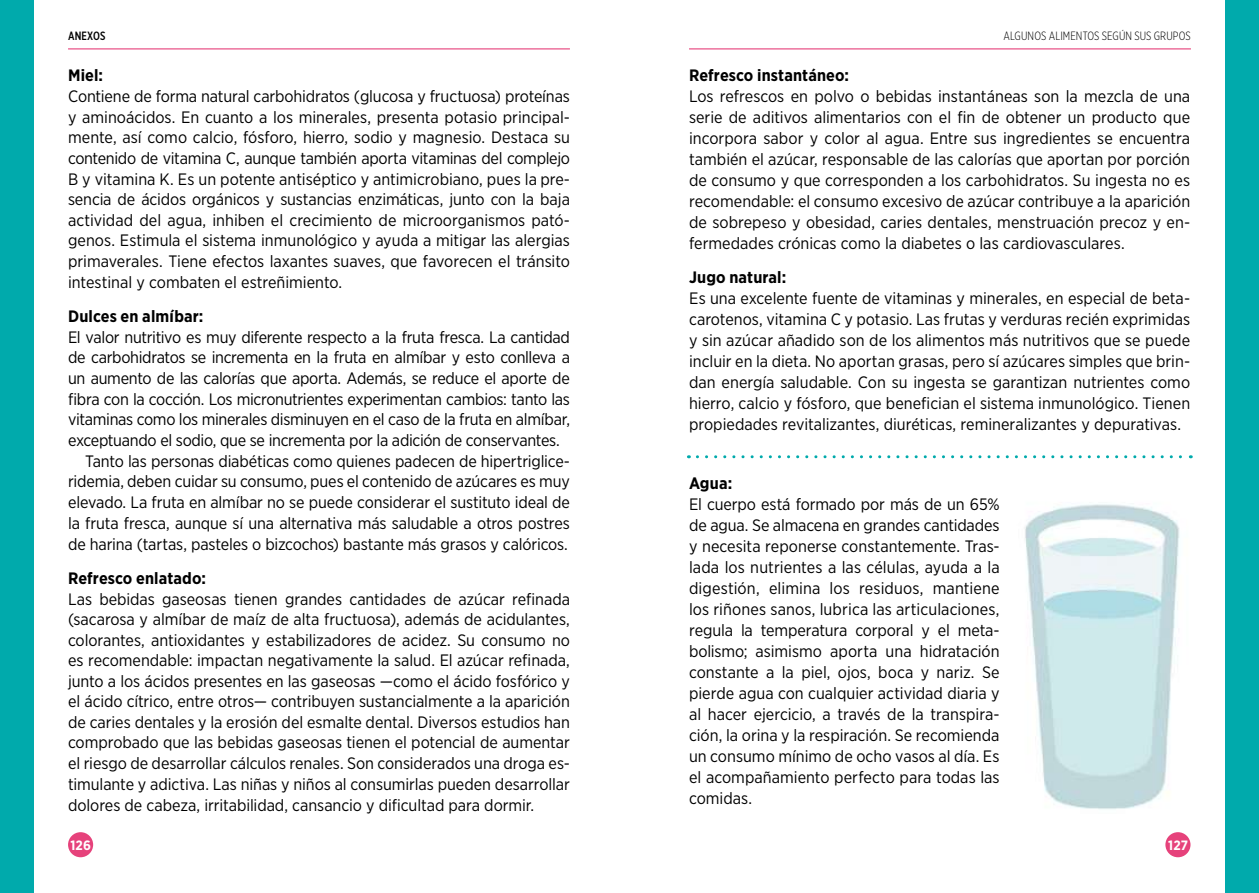
<style>
.page{position:relative;width:1259px;height:893px;background:#fff}
.page>*{position:absolute;margin:0;border:0;box-sizing:border-box;transform-origin:0 0}
.t1{font:16.5px/21px "Gotham Narrow";letter-spacing:-.015em;color:#000;text-align:justify}
.t2{font:700 16.5px "Gotham Narrow";letter-spacing:.005em;color:#000}
.t3{font:700 13.5px "Gotham Narrow";letter-spacing:.005em;color:#fff}
.t4{font:300 12px "Gotham X Narrow";letter-spacing:.005em;color:#000}
.t5{font:500 12px "Gotham X Narrow";letter-spacing:.015em;color:#000}
</style>
<div class="page">
<div style="left:68px;top:832px;width:25px;height:25px;background:#e6427b;border-radius:50%"></div>
<div style="left:1165px;top:832px;width:25px;height:25px;background:#e6427b;border-radius:50%"></div>
<div style="left:1225px;top:0;width:34px;height:893px;background:#00aaac"></div>
<div style="left:0;top:0;width:34px;height:893px;background:#00aaac"></div>
<hr style="left:68px;top:48px;width:502px;height:1px;background:#e6427b">
<hr style="left:689px;top:48px;width:502px;height:1px;background:#e6427b">
<img style="left:1025px;top:504px;width:155px;height:306px">
<svg style="left:697px;top:455px;width:494px;height:3px"></svg>
<p class="t5" style="left:68px;top:29px;width:39px">ANEXOS</p>
<p class="t4" style="left:1003px;top:29px;width:189px">ALGUNOS ALIMENTOS SEGÚN SUS GRUPOS</p>
<p class="t2" style="left:689px;top:65px;width:162px">Refresco instantáneo:</p>
<p class="t1" style="left:689px;top:86px;width:503px">Los refrescos en polvo o bebidas instantáneas son la mezcla de una serie de aditivos alimentarios con el fin de obtener un producto que incorpora sabor y color al agua. Entre sus ingredientes se encuentra también el azúcar, responsable de las calorías que aportan por porción de consumo y que corresponden a los carbohidratos. Su ingesta no es recomendable: el consumo excesivo de azúcar contribuye a la aparición de sobrepeso y obesidad, caries dentales, menstruación precoz y en&shy;fermedades crónicas como la diabetes o las cardiovasculares.</p>
<p class="t2" style="left:689px;top:267px;width:99px">Jugo natural:</p>
<p class="t1" style="left:689px;top:287px;width:503px">Es una excelente fuente de vitaminas y minerales, en especial de beta&shy;carotenos, vitamina C y potasio. Las frutas y verduras recién exprimidas y sin azúcar añadido son de los alimentos más nutritivos que se puede incluir en la dieta. No aportan grasas, pero sí azúcares simples que brin&shy;dan energía saludable. Con su ingesta se garantizan nutrientes como hierro, calcio y fósforo, que benefician el sistema inmunológico. Tienen propiedades revitalizantes, diuréticas, remineralizantes y depurativas.</p>
<p class="t2" style="left:68px;top:65px;width:37px">Miel:</p>
<p class="t1" style="left:68px;top:86px;width:503px;line-height:20.5px">Contiene de forma natural carbohidratos (glucosa y fructuosa) proteínas y aminoácidos. En cuanto a los minerales, presenta potasio principal&shy;mente, así como calcio, fósforo, hierro, sodio y magnesio. Destaca su contenido de vitamina C, aunque también aporta vitaminas del complejo B y vitamina K. Es un potente antiséptico y antimicrobiano, pues la pre&shy;sencia de ácidos orgánicos y sustancias enzimáticas, junto con la baja actividad del agua, inhiben el crecimiento de microorganismos pató&shy;genos. Estimula el sistema inmunológico y ayuda a mitigar las alergias primaverales. Tiene efectos laxantes suaves, que favorecen el tránsito intestinal y combaten el estreñimiento.</p>
<p class="t2" style="left:68px;top:305px;width:137px">Dulces en almíbar:</p>
<p class="t1" style="left:68px;top:326px;width:503px">El valor nutritivo es muy diferente respecto a la fruta fresca. La cantidad</p>
<p class="t1" style="left:68px;top:347px;width:503px">de carbohidratos se incrementa en la fruta en almíbar y esto conlleva a</p>
<p class="t1" style="left:68px;top:367px;width:503px">un aumento de las calorías que aporta. Además, se reduce el aporte de</p>
<p class="t1" style="left:68px;top:388px;width:503px">fibra con la cocción. Los micronutrientes experimentan cambios: tanto las</p>
<p class="t1" style="left:68px;top:409px;width:503px">vitaminas como los minerales disminuyen en el caso de la fruta en almíbar,</p>
<p class="t1" style="left:68px;top:429px;width:493px">exceptuando el sodio, que se incrementa por la adición de conservantes.</p>
<p class="t1" style="left:85px;top:450px;width:486px">Tanto las personas diabéticas como quienes padecen de hipertriglice-</p>
<p class="t1" style="left:68px;top:471px;width:503px">ridemia, deben cuidar su consumo, pues el contenido de azúcares es muy</p>
<p class="t1" style="left:68px;top:492px;width:503px">elevado. La fruta en almíbar no se puede considerar el sustituto ideal de</p>
<p class="t1" style="left:68px;top:512px;width:503px">la fruta fresca, aunque sí una alternativa más saludable a otros postres</p>
<p class="t1" style="left:68px;top:533px;width:501px">de harina (tartas, pasteles o bizcochos) bastante más grasos y calóricos.</p>
<p class="t2" style="left:68px;top:567px;width:139px">Refresco enlatado:</p>
<p class="t1" style="left:68px;top:588px;width:503px;line-height:20.5px">Las bebidas gaseosas tienen grandes cantidades de azúcar refinada (sacarosa y almíbar de maíz de alta fructuosa), además de acidulantes, colorantes, antioxidantes y estabilizadores de acidez. Su consumo no es recomendable: impactan negativamente la salud. El azúcar refinada, junto a los ácidos presentes en las gaseosas —como el ácido fosfórico y el ácido cítrico, entre otros— contribuyen sustancialmente a la aparición de caries dentales y la erosión del esmalte dental. Diversos estudios han comprobado que las bebidas gaseosas tienen el potencial de aumentar el riesgo de desarrollar cálculos renales. Son considerados una droga es&shy;timulante y adictiva. Las niñas y niños al consumirlas pueden desarrollar dolores de cabeza, irritabilidad, cansancio y dificultad para dormir.</p>
<p class="t2" style="left:689px;top:473px;width:45px">Agua:</p>
<p class="t1" style="left:689px;top:494px;width:312px">El cuerpo está formado por más de un 65% de agua. Se almacena en grandes cantidades y necesita reponerse constantemente. Tras&shy;lada los nutrientes a las células, ayuda a la digestión, elimina los residuos, mantiene los riñones sanos, lubrica las articulaciones, regula la temperatura corporal y el meta&shy;bolismo; asimismo aporta una hidratación constante a la piel, ojos, boca y nariz. Se pierde agua con cualquier actividad diaria y al hacer ejercicio, a través de la transpira&shy;ción, la orina y la respiración. Se recomienda un consumo mínimo de ocho vasos al día. Es el acompañamiento perfecto para todas las comidas.</p>
<p class="t3" style="left:71px;top:836px;width:22px">126</p>
<p class="t3" style="left:1168px;top:836px;width:21px">127</p>
</div>
